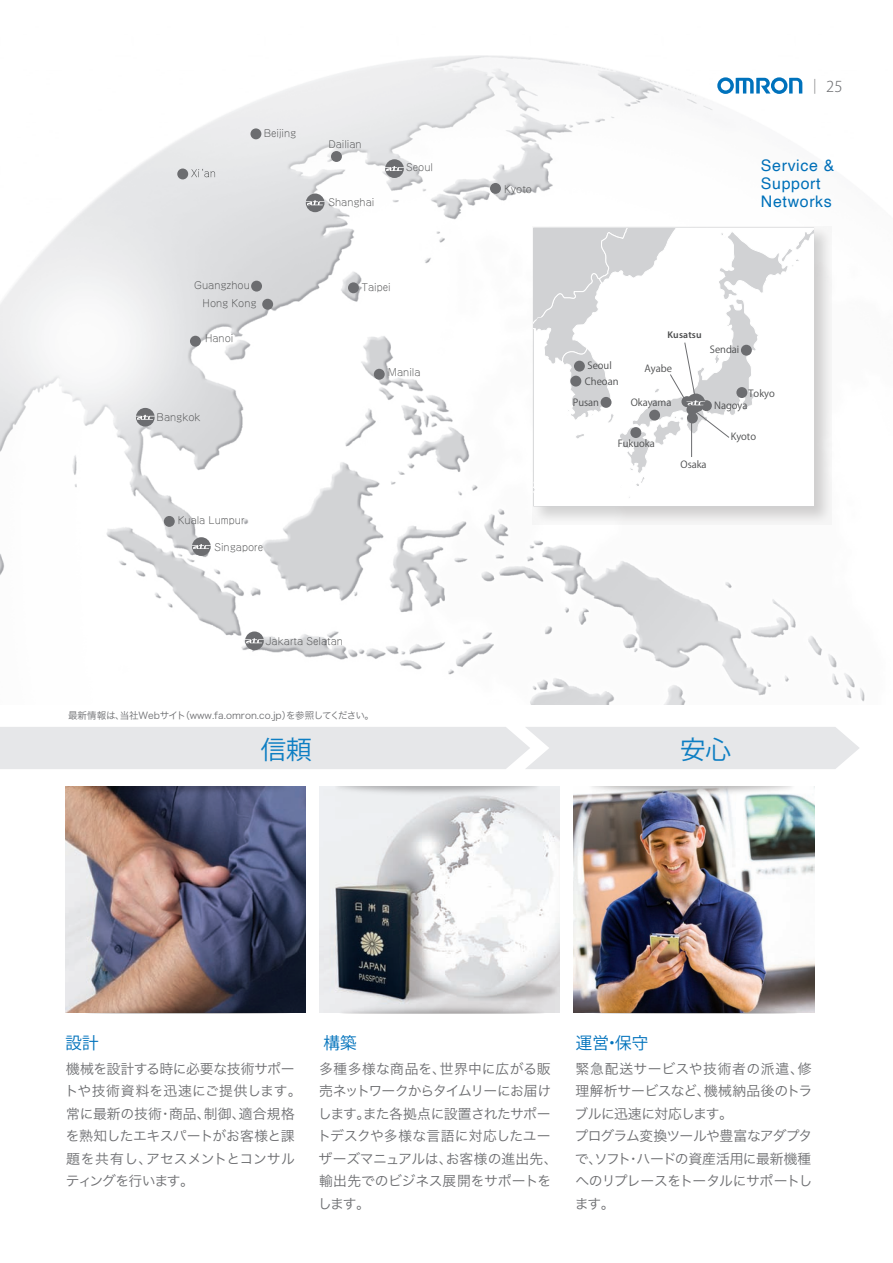
<style>
.page{position:relative;width:893px;height:1263px;background:#fff}
.page>*{position:absolute;margin:0;border:0;box-sizing:border-box;transform-origin:0 0}
.t1{font:25.5px "Koz Go Pr 6 N";color:#0d7ec3}
.t2{font:16.5px "Koz Go Pr 6 N";color:#0072bc}
.t3{font:15.9px/18px "Helvetica";letter-spacing:.04em;color:#0072bc}
.t4{font:300 14.85px "Koz Go Pro";color:#6c6d70}
.t5{font:13.8px/22.5px "Hira Kaku Pro N W3";letter-spacing:-.02em;color:#6c6d70}
.t6{font:300 9.75px "Jun 101 Pro";color:#4b4c4d}
.t7{font:9.75px "Koz Go Pr 6 N";color:#4b4c4d}
.t8{font:600 9.75px "Myriad Pro";letter-spacing:.015em;color:#4b4c4d}
.t9{font:9.6px "Hira Kaku Pro N W3";color:#6c6d70}
</style>
<div class="page">
<img style="left:0;top:55px;width:865px;height:649px">
<svg style="left:533px;top:226px;width:299px;height:298px"></svg>
<div style="left:490px;top:183px;width:11px;height:11px;background:#6c6d70;border-radius:50%"></div>
<div style="left:331px;top:151px;width:11px;height:11px;background:#6c6d70;border-radius:50%"></div>
<div style="left:177px;top:169px;width:11px;height:10px;background:#6c6d70;border-radius:50%"></div>
<div style="left:190px;top:336px;width:11px;height:11px;background:#6c6d70;border-radius:50%"></div>
<div style="left:374px;top:369px;width:11px;height:11px;background:#6c6d70;border-radius:50%"></div>
<div style="left:164px;top:516px;width:11px;height:11px;background:#6c6d70;border-radius:50%"></div>
<div style="left:250px;top:128px;width:11px;height:11px;background:#6c6d70;border-radius:50%"></div>
<div style="left:251px;top:281px;width:11px;height:11px;background:#6c6d70;border-radius:50%"></div>
<div style="left:348px;top:282px;width:11px;height:11px;background:#6c6d70;border-radius:50%"></div>
<div style="left:262px;top:299px;width:11px;height:11px;background:#6c6d70;border-radius:50%"></div>
<svg style="left:306px;top:193px;width:18px;height:19px"></svg>
<svg style="left:385px;top:159px;width:19px;height:19px"></svg>
<svg style="left:245px;top:631px;width:19px;height:19px"></svg>
<svg style="left:191px;top:169px;width:24px;height:8px"></svg>
<svg style="left:136px;top:408px;width:19px;height:19px"></svg>
<svg style="left:192px;top:537px;width:19px;height:19px"></svg>
<svg style="left:534px;top:228px;width:279px;height:277px"></svg>
<img style="left:320px;top:786px;width:240px;height:227px">
<img style="left:66px;top:786px;width:240px;height:227px">
<img style="left:574px;top:786px;width:240px;height:227px">
<img style="left:70px;top:787px;width:227px;height:20px">
<img style="left:323px;top:787px;width:228px;height:20px">
<img style="left:578px;top:787px;width:227px;height:20px">
<img style="left:582px;top:993px;width:228px;height:20px">
<img style="left:329px;top:993px;width:227px;height:20px">
<img style="left:75px;top:993px;width:227px;height:20px">
<div style="left:0;top:727px;width:859px;height:42px;background:#e6e7e9"></div>
<p class="t6" style="left:264px;top:126px;width:34px">Beijing</p>
<p class="t6" style="left:194px;top:278px;width:57px">Guangzhou</p>
<p class="t6" style="left:203px;top:296px;width:56px">Hong Kong</p>
<p class="t6" style="left:205px;top:331px;width:30px">Hanoi</p>
<p class="t6" style="left:157px;top:410px;width:46px">Bangkok</p>
<p class="t6" style="left:328px;top:137px;width:35px">Dailian</p>
<p class="t6" style="left:328px;top:195px;width:47px">Shanghai</p>
<p class="t6" style="left:406px;top:159px;width:28px">Seoul</p>
<p class="t6" style="left:361px;top:280px;width:31px">Taipei</p>
<p class="t6" style="left:388px;top:365px;width:34px">Manila</p>
<p class="t6" style="left:178px;top:512px;width:68px">Kuala Lumpur</p>
<p class="t6" style="left:214px;top:539px;width:50px">Singapore</p>
<p class="t6" style="left:265px;top:634px;width:79px">Jakarta Selatan</p>
<p class="t9" style="left:68px;top:707px;width:308px">最新情報は、当社Webサイト（www.fa.omron.co.jp）を参照してください。</p>
<p class="t6" style="left:504px;top:181px;width:29px">Kyoto</p>
<p class="t4" style="left:807px;top:77px;width:37px">｜ 25</p>
<p class="t3" style="left:761px;top:156px;width:75px">Service &amp;<br>Support<br>Networks</p>
<p class="t7" style="left:588px;top:360px;width:26px">Seoul</p>
<p class="t7" style="left:573px;top:396px;width:28px">Pusan</p>
<p class="t7" style="left:585px;top:376px;width:35px">Cheoan</p>
<p class="t8" style="left:667px;top:328px;width:36px">Kusatsu</p>
<p class="t7" style="left:645px;top:363px;width:29px">Ayabe</p>
<p class="t7" style="left:631px;top:397px;width:42px">Okayama</p>
<p class="t7" style="left:618px;top:438px;width:38px">Fukuoka</p>
<p class="t7" style="left:710px;top:344px;width:31px">Sendai</p>
<p class="t7" style="left:749px;top:388px;width:28px">Tokyo</p>
<p class="t7" style="left:714px;top:399px;width:35px">Nagoya</p>
<p class="t7" style="left:731px;top:431px;width:27px">Kyoto</p>
<p class="t7" style="left:680px;top:459px;width:28px">Osaka</p>
<h1 class="t1" style="left:261px;top:735px;width:52px">信頼</h1>
<h1 class="t1" style="left:680px;top:735px;width:52px">安心</h1>
<p class="t2" style="left:66px;top:1033px;width:35px">設計</p>
<p class="t2" style="left:323px;top:1033px;width:34px">構築</p>
<p class="t2" style="left:576px;top:1033px;width:74px">運営・保守</p>
<p class="t5" style="left:65px;top:1056px;width:238px">機械を設計する時に必要な技術サポートや技術資料を迅速にご提供します。常に最新の技術・商品、制御、適合規格を熟知したエキスパートがお客様と課題を共有し、アセスメントとコンサルティングを行います。</p>
<p class="t5" style="left:318px;top:1056px;width:242px">多種多様な商品を、世界中に広がる販売ネットワークからタイムリーにお届けします。また各拠点に設置されたサポートデスクや多様な言語に対応したユーザーズマニュアルは、お客様の進出先、輸出先でのビジネス展開をサポートをします。</p>
<p class="t5" style="left:575px;top:1056px;width:239px">緊急配送サービスや技術者の派遣、修理解析サービスなど、機械納品後のトラブルに迅速に対応します。<br>プログラム変換ツールや豊富なアダプタで、ソフト・ハードの資産活用に最新機種へのリプレースをトータルにサポートします。</p>
</div>
